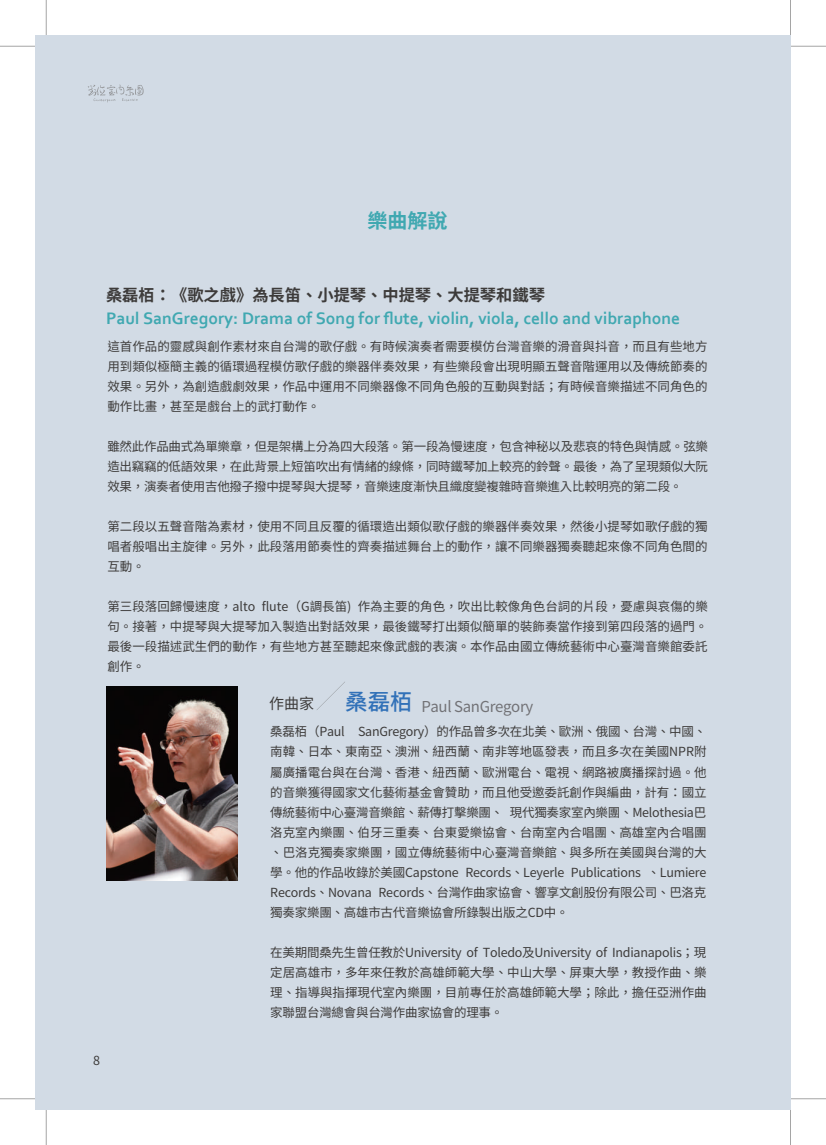
<style>
.page{position:relative;width:826px;height:1145px;background:#fff}
.page>*{position:absolute;margin:0;border:0;box-sizing:border-box;transform-origin:0 0}
.t1{font:700 20px "Noto Sans CJ Ktc";color:#40a8b1}
.t2{font:700 17.5px "Corbel";color:#40a8b1}
.t3{font:700 16.25px "Noto Sans CJ Ktc";color:#3d3b3a}
.t4{font:15px "Noto Sans CJ Ktc";letter-spacing:-.025em;color:#727276}
.t5{font:15px "Noto Sans CJ Ktc";color:#3d3b3a}
.t6{font:12.5px/20px "Noto Sans CJ Ktc";color:#3d3b3a;text-align:justify}
.s1{font-weight:500;font-size:22.5px;color:#3171b8}
</style>
<div class="page">
<hr style="left:790px;top:0;width:1px;height:35px;background:#000">
<hr style="left:46px;top:0;width:1px;height:35px;background:#000">
<hr style="left:790px;top:46px;width:36px;height:1px;background:#000">
<hr style="left:0;top:46px;width:35px;height:1px;background:#000">
<hr style="left:790px;top:1098px;width:36px;height:1px;background:#000">
<hr style="left:0;top:1098px;width:35px;height:1px;background:#000">
<hr style="left:790px;top:1109px;width:1px;height:35px;background:#000">
<hr style="left:46px;top:1109px;width:1px;height:35px;background:#000">
<div style="left:35px;top:35px;width:755px;height:1074px;background:#d2dbe5"></div>
<svg style="left:317px;top:682px;width:28px;height:28px"></svg>
<img style="left:106px;top:686px;width:131px;height:194px">
<svg style="left:88px;top:84px;width:56px;height:18px"></svg>
<h1 class="t1" style="left:367px;top:209px;width:81px">樂曲解說</h1>
<h3 class="t3" style="left:106px;top:286px;width:440px">桑磊栢：《歌之戲》為長笛、小提琴、中提琴、大提琴和鐵琴</h3>
<h2 class="t2" style="left:106px;top:307px;width:575px">Paul SanGregory: Drama of Song for flute, violin, viola, cello and vibraphone</h2>
<p class="t6" style="left:107px;top:336px;width:602px">這首作品的靈感與創作素材來自台灣的歌仔戲。有時候演奏者需要模仿台灣音樂的滑音與抖音，而且有些地方用到類似極簡主義的循環過程模仿歌仔戲的樂器伴奏效果，有些樂段會出現明顯五聲音階運用以及傳統節奏的效果。另外，為創造戲劇效果，作品中運用不同樂器像不同角色般的互動與對話；有時候音樂描述不同角色的動作比畫，甚至是戲台上的武打動作。</p>
<p class="t6" style="left:107px;top:436px;width:602px">雖然此作品曲式為單樂章，但是架構上分為四大段落。第一段為慢速度，包含神秘以及悲哀的特色與情感。弦樂造出竊竊的低語效果，在此背景上短笛吹出有情緒的線條，同時鐵琴加上較亮的鈴聲。最後，為了呈現類似大阮效果，演奏者使用吉他撥子撥中提琴與大提琴，音樂速度漸快且織度變複雜時音樂進入比較明亮的第二段。</p>
<p class="t6" style="left:107px;top:516px;width:602px">第二段以五聲音階為素材，使用不同且反覆的循環造出類似歌仔戲的樂器伴奏效果，然後小提琴如歌仔戲的獨唱者般唱出主旋律。另外，此段落用節奏性的齊奏描述舞台上的動作，讓不同樂器獨奏聽起來像不同角色間的互動。</p>
<p class="t6" style="left:107px;top:596px;width:602px">第三段落回歸慢速度，alto flute（G調長笛) 作為主要的角色，吹出比較像角色台詞的片段，憂慮與哀傷的樂句。接著，中提琴與大提琴加入製造出對話效果，最後鐵琴打出類似簡單的裝飾奏當作接到第四段落的過門。最後一段描述武生們的動作，有些地方甚至聽起來像武戲的表演。本作品由國立傳統藝術中心臺灣音樂館委託創作。</p>
<p class="t5" style="left:269px;top:695px;width:46px">作曲家</p>
<p class="t4" style="left:345px;top:698px;width:190px"><span class="s1">桑磊栢</span> Paul SanGregory</p>
<p class="t6" style="left:93px;top:1050px;width:8px">8</p>
<p class="t6" style="left:270px;top:722px;width:438px">桑磊栢（Paul SanGregory）的作品曾多次在北美、歐洲、俄國、台灣、中國、南韓、日本、東南亞、澳洲、紐西蘭、南非等地區發表，而且多次在美國NPR附屬廣播電台與在台灣、香港、紐西蘭、歐洲電台、電視、網路被廣播探討過。他的音樂獲得國家文化藝術基金會贊助，而且他受邀委託創作與編曲，計有：國立傳統藝術中心臺灣音樂館、薪傳打擊樂團、現代獨奏家室內樂團、Melothesia巴洛克室內樂團、伯牙三重奏、台東愛樂協會、台南室內合唱團、高雄室內合唱團、巴洛克獨奏家樂團，國立傳統藝術中心臺灣音樂館、與多所在美國與台灣的大學。他的作品收錄於美國Capstone Records、Leyerle Publications 、Lumiere Records、Novana Records、台灣作曲家協會、響享文創股份有限公司、巴洛克獨奏家樂團、高雄市古代音樂協會所錄製出版之CD中。</p>
<p class="t6" style="left:270px;top:942px;width:438px">在美期間桑先生曾任教於University of Toledo及University of Indianapolis；現定居高雄市，多年來任教於高雄師範大學、中山大學、屏東大學，教授作曲、樂理、指導與指揮現代室內樂團，目前專任於高雄師範大學；除此，擔任亞洲作曲家聯盟台灣總會與台灣作曲家協會的理事。</p>
</div>
